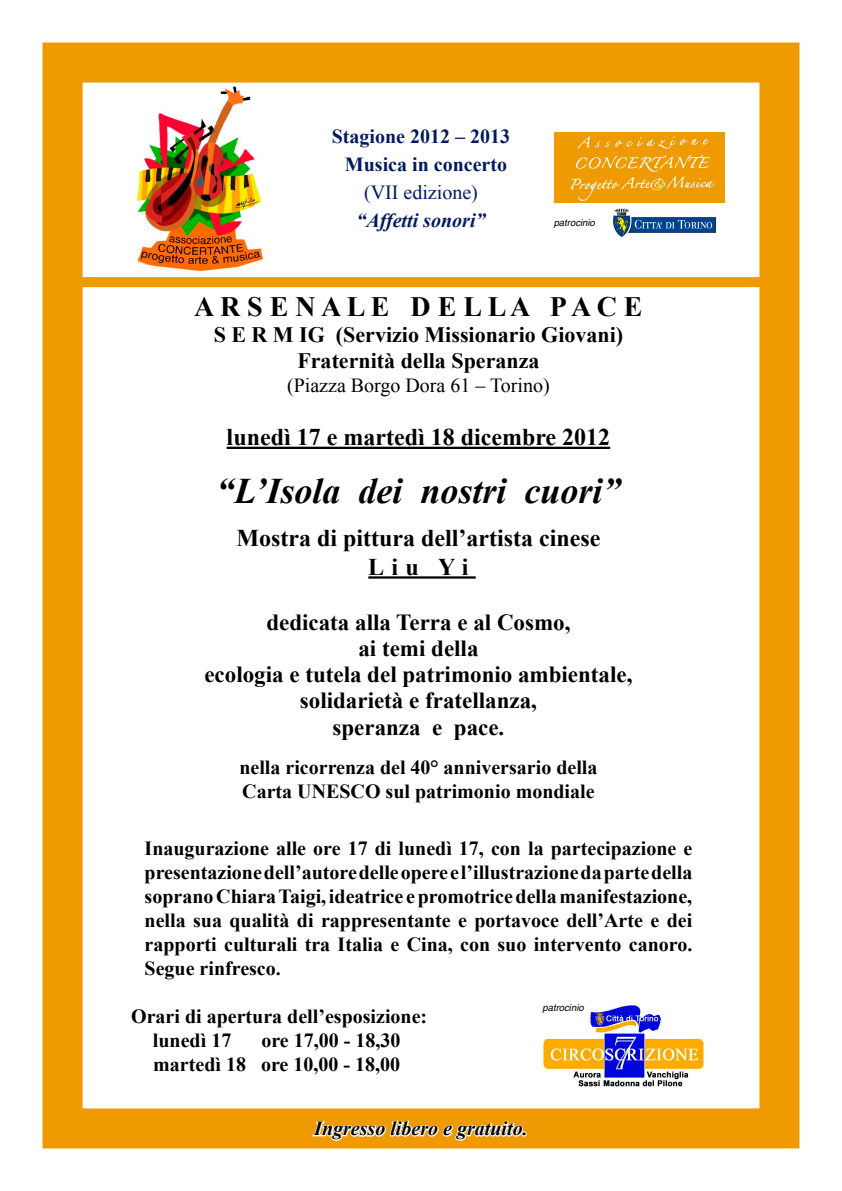
<style>
.page{position:relative;width:842px;height:1191px;background:#fff}
.page>*{position:absolute;margin:0;border:0;box-sizing:border-box;transform-origin:0 0}
.t1{font:italic 700 36px "Times New Roman";color:#000}
.t2{font:700 28px "Times New Roman";color:#000}
.t3{font:700 24px/28.8px "Times New Roman";color:#000;text-align:center}
.t4{font:700 23px/26.4px "Times New Roman";color:#000;text-align:center}
.t5{font:700 22px/26.4px "Times New Roman";color:#000;text-align:center}
.t6{font:700 20px/24px "Times New Roman";color:#000}
.t7{font:700 20px/28px "Times New Roman";color:#001a62;text-align:center}
.t8{font:20px "Times New Roman";color:#000}
.t9{font:italic 700 20px "Times New Roman";color:#000}
.t10{font:italic 700 20px "Times New Roman";color:#001a62}
.t11{font:20px "Times New Roman";color:#001a62}
.t12{font:italic 9.5px "Helvetica";color:#000}
</style>
<div class="page">
<div style="left:43px;top:43px;width:756px;height:1105px;border:40px solid #ee9a00"></div>
<img style="left:138px;top:86px;width:124px;height:184px">
<div style="left:554px;top:132px;width:170px;height:70px;background:#ee9a00"></div>
<img style="left:570px;top:136px;width:144px;height:65px">
<img style="left:613px;top:208px;width:102px;height:28px">
<div style="left:79px;top:277px;width:697px;height:10px;background:#ee9a00"></div>
<hr style="left:227px;top:447px;width:383px;height:2px;background:#000">
<hr style="left:368px;top:576px;width:108px;height:2px;background:#000">
<svg style="left:311px;top:1116px;width:217px;height:33px"></svg>
<img style="left:543px;top:1005px;width:161px;height:82px">
<p class="t7" style="left:332px;top:122px;width:180px">Stagione 2012 – 2013<br>Musica in concerto</p>
<p class="t11" style="left:364px;top:179px;width:115px">(VII edizione)</p>
<p class="t10" style="left:356px;top:207px;width:131px">“Affetti sonori”</p>
<p class="t12" style="left:554px;top:217px;width:43px">patrocinio</p>
<h2 class="t2" style="left:194px;top:287px;width:450px">A R S E N A L E D E L L A P A C E</h2>
<p class="t5" style="left:214px;top:321px;width:411px">S E R M IG (Servizio Missionario Giovani)<br>Fraternità della Speranza</p>
<p class="t8" style="left:287px;top:372px;width:264px">(Piazza Borgo Dora 61 – Torino)</p>
<p class="t3" style="left:227px;top:422px;width:385px">lunedì 17 e martedì 18 dicembre 2012</p>
<h1 class="t1" style="left:216px;top:466px;width:406px">“L’Isola dei nostri cuori”</h1>
<p class="t3" style="left:236px;top:523px;width:365px">Mostra di pittura dell’artista cinese<br>Liu Yi</p>
<p class="t4" style="left:204px;top:608px;width:430px">dedicata alla Terra e al Cosmo,<br>ai temi della<br>ecologia e tutela del patrimonio ambientale, solidarietà e fratellanza,<br>speranza e pace.</p>
<p class="t6" style="left:239px;top:754px;width:360px">nella ricorrenza del 40° anniversario della<br>Carta UNESCO sul patrimonio mondiale</p>
<p class="t6" style="left:145px;top:836px;width:549px;text-align:justify">Inaugurazione alle ore 17 di lunedì 17, con la partecipazione e presentazione dell’autore delle opere e l’illustrazione da parte della soprano Chiara Taigi, ideatrice e promotrice della manifestazione, nella sua qualità di rappresentante e portavoce dell’Arte e dei rapporti culturali tra Italia e Cina, con suo intervento canoro.<br>Segue rinfresco.</p>
<p class="t6" style="left:153px;top:1004px;width:276px;text-indent:-22px">Orari di apertura dell’esposizione: lunedì 17</p>
<p class="t12" style="left:542px;top:1002px;width:43px">patrocinio</p>
<p class="t6" style="left:153px;top:1028px;width:249px;text-align:right">ore 17,00 - 18,30<br>martedì 18 ore 10,00 - 18,00</p>
<p class="t9" style="left:314px;top:1114px;width:215px">Ingresso libero e gratuito.</p>
</div>
